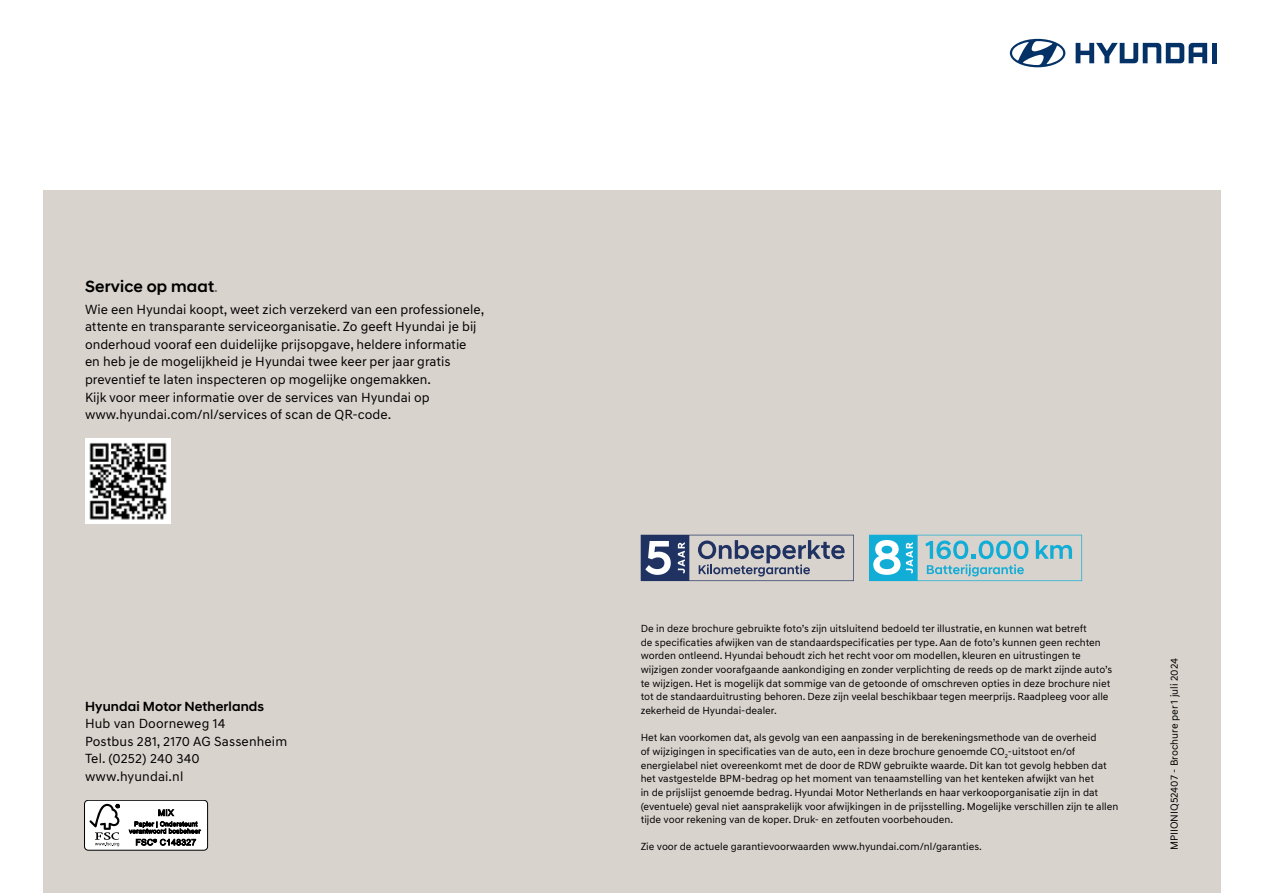
<style>
.page{position:relative;width:1263px;height:893px;background:#fff}
.page>*{position:absolute;margin:0;border:0;box-sizing:border-box;transform-origin:0 0}
.t1{font:500 16.5px "Hyundai Sans Head";letter-spacing:.01em;color:#000}
.t2{font:13.5px/17.5px "Hyundai Sans Text";color:#000}
.t3{font:500 13.5px "Hyundai Sans Head";letter-spacing:.01em;color:#000}
.t4{font:10.5px/13.6px "Hyundai Sans Text";color:#000}
.s1{font-size:13.5px;color:#757474}
</style>
<div class="page">
<div style="left:43px;top:191px;width:1177px;height:702px;background:#d9d3cd"></div>
<svg style="left:1075px;top:43px;width:132px;height:20px"></svg>
<div style="left:1212px;top:43px;width:5px;height:20px;background:#053266"></div>
<svg style="left:1010px;top:39px;width:55px;height:28px"></svg>
<img style="left:85px;top:439px;width:85px;height:85px">
<div style="left:85px;top:800px;width:123px;height:50px;background:#fff;border-radius:4px"></div>
<div style="left:84px;top:800px;width:124px;height:50px;border:1px solid #000;border-radius:4px"></div>
<svg style="left:89px;top:804px;width:31px;height:42px"></svg>
<svg style="left:129px;top:809px;width:72px;height:37px"></svg>
<svg style="left:641px;top:535px;width:213px;height:46px"></svg>
<svg style="left:869px;top:535px;width:213px;height:46px"></svg>
<h1 class="t1" style="left:85px;top:276px;width:134px">Service op maat<span class="s1">.</span></h1>
<p class="t2" style="left:85px;top:300px;width:401px">Wie een Hyundai koopt, weet zich verzekerd van een professionele, attente en transparante serviceorganisatie. Zo geeft Hyundai je bij onderhoud vooraf een duidelijke prijsopgave, heldere informatie en heb je de mogelijkheid je Hyundai twee keer per jaar gratis preventief te laten inspecteren op mogelijke ongemakken.<br>Kijk voor meer informatie over de services van Hyundai op www.hyundai.com/nl/services of scan de QR-code.</p>
<p class="t3" style="left:85px;top:698px;width:181px">Hyundai Motor Netherlands</p>
<p class="t2" style="left:85px;top:715px;width:204px">Hub van Doorneweg 14<br>Postbus 281, 2170 AG Sassenheim<br>Tel. (0252) 240 340 www.hyundai.nl</p>
<p class="t4" style="left:641px;top:622px;width:473px">De in deze brochure gebruikte foto’s zijn uitsluitend bedoeld ter illustratie, en kunnen wat betreft<br>de specificaties afwijken van de standaardspecificaties per type. Aan de foto’s kunnen geen rechten worden ontleend. Hyundai behoudt zich het recht voor om modellen, kleuren en uitrustingen te wijzigen zonder voorafgaande aankondiging en zonder verplichting de reeds op de markt zijnde auto’s te wijzigen. Het is mogelijk dat sommige van de getoonde of omschreven opties in deze brochure niet tot de standaarduitrusting behoren. Deze zijn veelal beschikbaar tegen meerprijs. Raadpleeg voor alle zekerheid de Hyundai-dealer.</p>
<p class="t4" style="left:641px;top:731px;width:479px">Het kan voorkomen dat, als gevolg van een aanpassing in de berekeningsmethode van de overheid<br>of wijzigingen in specificaties van de auto, een in deze brochure genoemde CO<sub>2</sub>-uitstoot en/of energielabel niet overeenkomt met de door de RDW gebruikte waarde. Dit kan tot gevolg hebben dat het vastgestelde BPM-bedrag op het moment van tenaamstelling van het kenteken afwijkt van het<br>in de prijslijst genoemde bedrag. Hyundai Motor Netherlands en haar verkooporganisatie zijn in dat (eventuele) geval niet aansprakelijk voor afwijkingen in de prijsstelling. Mogelijke verschillen zijn te allen tijde voor rekening van de koper. Druk- en zetfouten voorbehouden.</p>
<p class="t4" style="left:641px;top:840px;width:343px">Zie voor de actuele garantievoorwaarden www.hyundai.com/nl/garanties.</p>
<p class="t4" style="left:1167px;top:850px;width:194px;rotate:-90deg">MPIIONIQ52407 - Brochure per 1 juli 2024</p>
</div>
